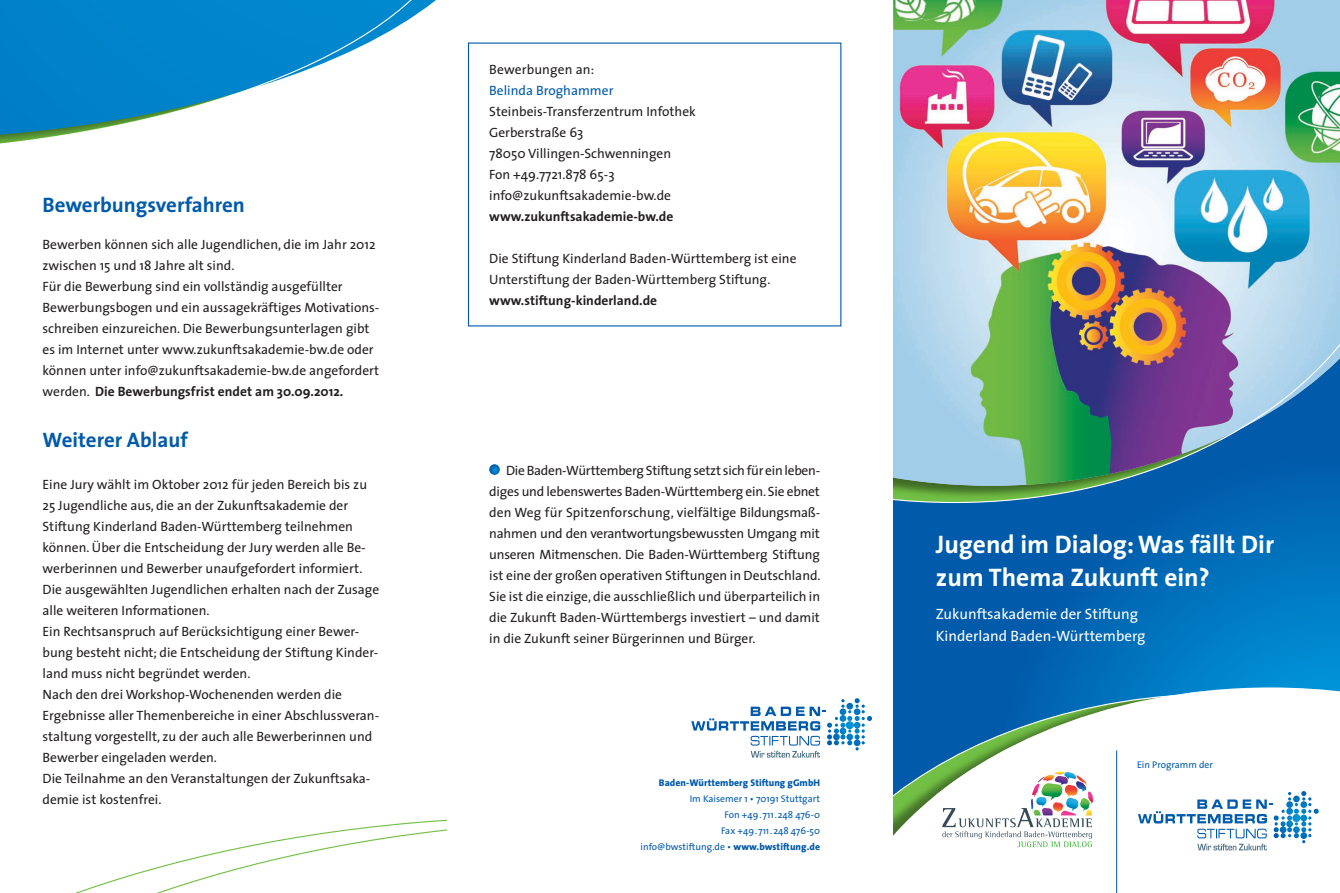
<style>
.page{position:relative;width:1340px;height:893px;background:#fff}
.page>*{position:absolute;margin:0;border:0;box-sizing:border-box;transform-origin:0 0}
.t1{font:700 25.5px/33px "The Sans";color:#fff}
.t2{font:700 21px "The Sans";color:#015aaa}
.t3{font:15px/22.5px "The Sans";color:#fff}
.t4{font:13.5px/21px "The Sans";color:#231f20}
.t5{font:700 13.5px "The Sans";color:#231f20}
.t6{font:13.5px "The Sans";color:#015aaa}
.t7{font:9.75px "The Sans";color:#015aaa}
.t8{font:800 9.75px "The Sans";letter-spacing:.005em;color:#015aaa}
.s1{font-weight:700}
.s2{font-weight:800}
</style>
<div class="page">
<div style="left:893px;top:310px;width:446px;height:583px;background:linear-gradient(to right,#0151a3,#007fc6)"></div>
<img style="left:893px;top:650px;width:446px;height:37px">
<svg style="left:893px;top:687px;width:446px;height:206px"></svg>
<div style="left:935px;top:768px;width:160px;height:82px;background:#fff"></div>
<svg style="left:942px;top:807px;width:151px;height:40px"></svg>
<svg style="left:893px;top:693px;width:446px;height:114px"></svg>
<img style="left:893px;top:504px;width:446px;height:36px">
<img style="left:893px;top:0;width:446px;height:326px">
<svg style="left:893px;top:326px;width:446px;height:178px;background:#638c9e"></svg>
<svg style="left:75px;top:819px;width:371px;height:74px"></svg>
<svg style="left:0;top:0;width:425px;height:144px"></svg>
<svg style="left:489px;top:464px;width:11px;height:11px"></svg>
<svg style="left:691px;top:698px;width:181px;height:60px"></svg>
<svg style="left:1197px;top:844px;width:69px;height:6px"></svg>
<svg style="left:1137px;top:791px;width:181px;height:47px"></svg>
<hr style="left:1116px;top:750px;width:1px;height:143px;background:#015aaa">
<p class="t2" style="left:43px;top:187px;width:204px">Bewerbungsverfahren</p>
<p class="t4" style="left:43px;top:233px;width:334px">Bewerben können sich alle Jugendlichen, die im Jahr 2012 zwischen 15 und 18 Jahre alt sind.</p>
<p class="t4" style="left:43px;top:275px;width:338px">Für die Bewerbung sind ein vollständig ausgefüllter Bewerbungsbogen und ein aussagekräftiges Motivations&shy;schreiben einzureichen. Die Bewerbungsunterlagen gibt es im Internet unter www.zukunftsakademie-bw.de oder können unter info@zukunftsakademie-bw.de angefordert werden. <span class="s1">Die Bewerbungsfrist endet am 30.09.2012.</span></p>
<p class="t2" style="left:43px;top:422px;width:147px">Weiterer Ablauf</p>
<p class="t4" style="left:43px;top:473px;width:326px">Eine Jury wählt im Oktober 2012 für jeden Bereich bis zu 25 Jugendliche aus, die an der Zukunftsakademie der Stiftung Kinderland Baden-Württemberg teilnehmen können. Über die Entscheidung der Jury werden alle Be&shy;werberinnen und Bewerber unaufgefordert informiert.</p>
<p class="t4" style="left:43px;top:578px;width:338px">Die ausgewählten Jugendlichen erhalten nach der Zusage alle weiteren Informationen.</p>
<p class="t4" style="left:43px;top:620px;width:337px">Ein Rechtsanspruch auf Berücksichtigung einer Bewer&shy;bung besteht nicht; die Entscheidung der Stiftung Kinder&shy;land muss nicht begründet werden.</p>
<p class="t4" style="left:43px;top:683px;width:338px">Nach den drei Workshop-Wochenenden werden die Ergebnisse aller Themenbereiche in einer Abschlussveran&shy;staltung vorgestellt, zu der auch alle Bewerberinnen und Bewerber eingeladen werden.</p>
<p class="t4" style="left:43px;top:767px;width:329px">Die Teilnahme an den Veranstaltungen der Zukunftsaka&shy;demie ist kostenfrei.</p>
<p class="t4" style="left:489px;top:58px;width:107px">Bewerbungen an:</p>
<p class="t6" style="left:489px;top:79px;width:126px">Belinda Broghammer</p>
<p class="t4" style="left:489px;top:100px;width:208px">Steinbeis-Transferzentrum Infothek</p>
<p class="t4" style="left:489px;top:121px;width:96px">Gerberstraße 63</p>
<p class="t4" style="left:489px;top:142px;width:183px">78050 Villingen-Schwenningen</p>
<p class="t4" style="left:489px;top:163px;width:127px">Fon +49.7721.878 65-3</p>
<p class="t4" style="left:489px;top:184px;width:183px">info@zukunftsakademie-bw.de</p>
<p class="t5" style="left:489px;top:205px;width:186px">www.zukunftsakademie-bw.de</p>
<p class="t4" style="left:489px;top:247px;width:309px">Die Stiftung Kinderland Baden-Württemberg ist eine<br>Unterstiftung der Baden-Württemberg Stiftung.</p>
<p class="t5" style="left:489px;top:289px;width:169px">www.stiftung-kinderland.de</p>
<p class="t4" style="left:489px;top:459px;width:333px;text-align:justify;text-indent:17px">DieBaden-WürttembergStiftungsetzt sichfüreinleben&shy;diges und lebenswertes Baden-Württemberg ein.Sie ebnet den Weg für Spitzenforschung, vielfältige Bildungsmaß&shy;nahmen und den verantwortungsbewussten Umgang mit unseren Mitmenschen. Die Baden-Württemberg Stiftung ist eine der großen operativen Stiftungen in Deutschland.<br>Sie ist die einzige,die ausschließlich und überparteilich in die Zukunft Baden-Württembergs investiert – und damit in die Zukunft seiner Bürgerinnen und Bürger.</p>
<p class="t8" style="left:659px;top:774px;width:163px">Baden-Württemberg Stiftung gGmbH</p>
<p class="t7" style="left:689px;top:791px;width:132px">Im Kaisemer 1 • 70191 Stuttgart</p>
<p class="t7" style="left:724px;top:807px;width:97px">Fon +49.711.248 476-0</p>
<p class="t7" style="left:721px;top:823px;width:100px">Fax +49.711.248 476-50</p>
<p class="t7" style="left:640px;top:839px;width:181px">info@bwstiftung.de • <span class="s2">www.bwstiftung.de</span></p>
<p class="t1" style="left:935px;top:528px;width:340px">Jugend im Dialog: Was fällt Dir zum Thema Zukunft ein?</p>
<p class="t3" style="left:935px;top:602px;width:211px">Zukunftsakademie der Stiftung<br>Kinderland Baden-Württemberg</p>
<p class="t7" style="left:1137px;top:756px;width:77px">Ein Programm der</p>
</div>
